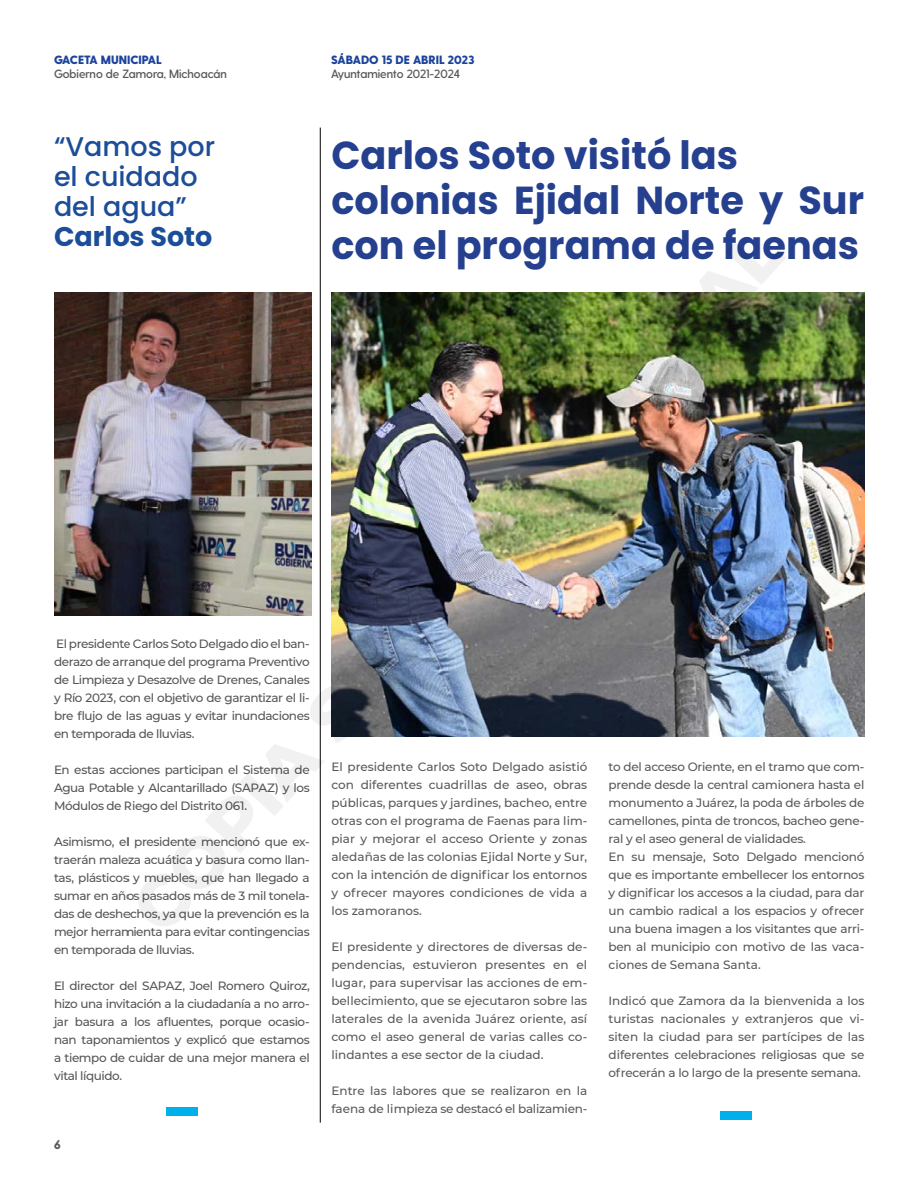
<style>
.page{position:relative;width:918px;height:1188px;background:#fff}
.page>*{position:absolute;margin:0;border:0;box-sizing:border-box;transform-origin:0 0}
.t1{font:700 39px/45px "Poppins";color:#25408f}
.t2{font:500 27px/30px "Poppins";color:#1c4d99}
.t3{font:700 27px "Poppins";color:#1c4d99}
.t4{font:800 12.75px "Greycliff CF";color:#58595b}
.t5{font:500 12px/18px "Montserrat";letter-spacing:-.02em;color:#58595b;text-align:justify}
.t6{font:500 12px/18px "Montserrat";letter-spacing:-.035em;color:#535558;text-align:justify}
.t7{font:500 12px/18px "Montserrat";color:#58595b}
.t8{font:600 12px "Greycliff CF";color:#58595b}
.t9{font:800 12px "Greycliff CF";color:#1c449c}
</style>
<div class="page">
<div style="left:166px;top:1108px;width:32px;height:8px;background:#00b0eb"></div>
<img style="left:54px;top:292px;width:257px;height:323px">
<hr style="left:320px;top:128px;width:1px;height:995px;background:#000">
<div style="left:721px;top:1111px;width:31px;height:8px;background:#00b0eb"></div>
<img style="left:331px;top:292px;width:533px;height:444px">
<p class="t9" style="left:54px;top:52px;width:109px">GACETA MUNICIPAL</p>
<p class="t8" style="left:54px;top:67px;width:174px">Gobierno de Zamora, Michoacán</p>
<h2 class="t2" style="left:54px;top:132px;width:163px">“Vamos por el cuidado del agua”</h2>
<h2 class="t3" style="left:54px;top:221px;width:160px">Carlos Soto</h2>
<p class="t9" style="left:331px;top:52px;width:145px">SÁBADO 15 DE ABRIL 2023</p>
<p class="t8" style="left:331px;top:67px;width:131px">Ayuntamiento 2021-2024</p>
<h1 class="t1" style="left:331px;top:133px;width:534px">Carlos Soto visitó las colonias Ejidal Norte y Sur con el programa de faenas</h1>
<p class="t6" style="left:54px;top:634px;width:257px">El presidente Carlos Soto Delgado dio el ban&shy;derazo de arranque del programa Preventivo de Limpieza y Desazolve de Drenes, Canales y Río 2023, con el objetivo de garantizar el li&shy;bre flujo de las aguas y evitar inundaciones en temporada de lluvias.</p>
<p class="t6" style="left:54px;top:760px;width:257px">En estas acciones participan el Sistema de Agua Potable y Alcantarillado (SAPAZ) y los Módulos de Riego del Distrito 061.</p>
<p class="t6" style="left:54px;top:832px;width:257px">Asimismo, el presidente mencionó que ex&shy;traerán maleza acuática y basura como llan&shy;tas, plásticos y muebles, que han llegado a sumar en años pasados más de 3 mil tonela&shy;das de deshechos, ya que la prevención es la mejor herramienta para evitar contingencias en temporada de lluvias.</p>
<p class="t6" style="left:54px;top:976px;width:257px">El director del SAPAZ, Joel Romero Quiroz, hizo una invitación a la ciudadanía a no arro&shy;jar basura a los afluentes, porque ocasio&shy;nan taponamientos y explicó que estamos a tiempo de cuidar de una mejor manera el vital líquido.</p>
<p class="t4" style="left:54px;top:1137px;width:8px">6</p>
<p class="t5" style="left:331px;top:758px;width:257px">El presidente Carlos Soto Delgado asistió con diferentes cuadrillas de aseo, obras públicas, parques y jardines, bacheo, entre otras con el programa de Faenas para lim&shy;piar y mejorar el acceso Oriente y zonas aledañas de las colonias Ejidal Norte y Sur, con la intención de dignificar los entornos y ofrecer mayores condiciones de vida a los zamoranos.</p>
<p class="t5" style="left:331px;top:938px;width:257px">El presidente y directores de diversas de&shy;pendencias, estuvieron presentes en el lugar, para supervisar las acciones de em&shy;bellecimiento, que se ejecutaron sobre las laterales de la avenida Juárez oriente, así como el aseo general de varias calles co&shy;lindantes a ese sector de la ciudad.</p>
<p class="t7" style="left:331px;top:1082px;width:257px">Entre las labores que se realizaron en la faena de limpieza se destacó el balizamien-</p>
<p class="t5" style="left:609px;top:758px;width:257px;text-align:left">to del acceso Oriente, en el tramo que com&shy;prende desde la central camionera hasta el monumento a Juárez, la poda de árboles de camellones, pinta de troncos, bacheo gene&shy;ral y el aseo general de vialidades.<br>En su mensaje, Soto Delgado mencionó que es importante embellecer los entornos y dignificar los accesos a la ciudad, para dar un cambio radical a los espacios y ofrecer una buena imagen a los visitantes que arri&shy;ben al municipio con motivo de las vaca&shy;ciones de Semana Santa.</p>
<p class="t5" style="left:609px;top:992px;width:257px">Indicó que Zamora da la bienvenida a los turistas nacionales y extranjeros que vi&shy;siten la ciudad para ser partícipes de las diferentes celebraciones religiosas que se ofrecerán a lo largo de la presente semana.</p>
</div>
